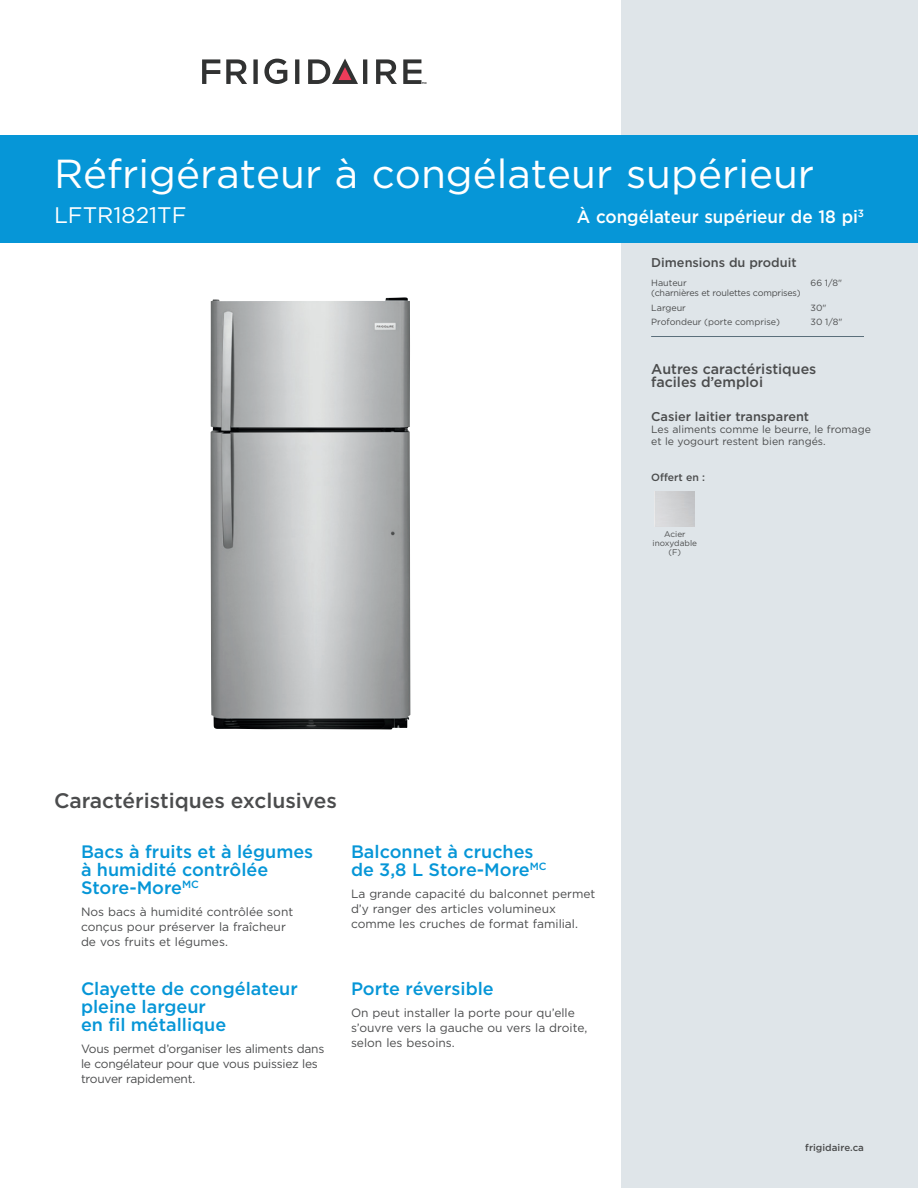
<style>
.page{position:relative;width:918px;height:1188px;background:#fff}
.page>*{position:absolute;margin:0;border:0;box-sizing:border-box;transform-origin:0 0}
.t1{font:40.5px "Gotham";color:#fff}
.t2{font:22.5px "Gotham";color:#fff}
.t3{font:500 21px "Gotham";color:#4b4c4d}
.t4{font:500 18px/18px "Gotham";color:#0696d7}
.t5{font:500 18px "Gotham";color:#fff;scale:.95 1}
.t6{font:500 14.25px/13.5px "Gotham";color:#4b4c4d}
.t7{font:500 12.75px "Gotham";color:#4b4c4d}
.t8{font:12px/15px "Gotham";color:#4b4c4d}
.t9{font:12px/15px "Gotham";letter-spacing:-.02em;color:#4b4c4d}
.t10{font:10.5px/12px "Gotham";color:#4b4c4d}
.t11{font:500 10.5px "Gotham";color:#4b4c4d}
.t12{font:500 9.75px "Gotham";letter-spacing:.005em;color:#4b4c4d}
.t13{font:9px/14.5px "Gotham";letter-spacing:-.015em;color:#4b4c4d}
.t14{font:8.25px/9px "Gotham";color:#4b4c4d;text-align:center}
</style>
<div class="page">
<div style="left:621px;top:0;width:297px;height:1188px;background:#dfe5e9"></div>
<hr style="left:651px;top:336px;width:213px;height:1px;background:#5b6f7b">
<div style="left:0;top:135px;width:918px;height:108px;background:#0696d7"></div>
<svg style="left:264px;top:59px;width:23px;height:25px"></svg>
<svg style="left:202px;top:59px;width:18px;height:25px"></svg>
<svg style="left:226px;top:59px;width:21px;height:25px"></svg>
<svg style="left:253px;top:59px;width:5px;height:25px"></svg>
<svg style="left:295px;top:59px;width:4px;height:25px"></svg>
<svg style="left:376px;top:59px;width:21px;height:25px"></svg>
<svg style="left:308px;top:59px;width:59px;height:25px"></svg>
<svg style="left:403px;top:59px;width:24px;height:25px"></svg>
<img style="left:211px;top:297px;width:199px;height:432px">
<h1 class="t1" style="left:54px;top:147px;width:762px">Réfrigérateur à congélateur supérieur</h1>
<h2 class="t2" style="left:54px;top:201px;width:134px">LFTR1821TF</h2>
<h3 class="t5" style="left:577px;top:205px;width:304px">À congélateur supérieur de 18 pi<sup>3</sup></h3>
<p class="t7" style="left:651px;top:254px;width:147px">Dimensions du produit</p>
<p class="t13" style="left:651px;top:276px;width:37px">Hauteur</p>
<p class="t13" style="left:811px;top:276px;width:33px">66 1/8"</p>
<p class="t13" style="left:651px;top:285px;width:151px">(charnières et roulettes comprises)<br>Largeur</p>
<p class="t13" style="left:811px;top:300px;width:17px">30"</p>
<p class="t13" style="left:651px;top:315px;width:130px">Profondeur (porte comprise)</p>
<p class="t13" style="left:811px;top:315px;width:33px">30 1/8"</p>
<p class="t6" style="left:651px;top:362px;width:167px">Autres caractéristiques faciles d’emploi</p>
<p class="t7" style="left:651px;top:408px;width:159px">Casier laitier transparent</p>
<p class="t10" style="left:651px;top:423px;width:221px">Les aliments comme le beurre, le fromage et le yogourt restent bien rangés.</p>
<p class="t11" style="left:651px;top:470px;width:55px">Offert en :</p>
<p class="t14" style="left:653px;top:530px;width:46px">Acier inoxydable (F)</p>
<h3 class="t3" style="left:54px;top:787px;width:285px">Caractéristiques exclusives</h3>
<h3 class="t4" style="left:81px;top:843px;width:234px">Bacs à fruits et à légumes à humidité contrôlée<br>Store-More<sup>MC</sup></h3>
<p class="t8" style="left:81px;top:904px;width:214px">Nos bacs à humidité contrôlée sont conçus pour préserver la fraîcheur de vos fruits et légumes.</p>
<h3 class="t4" style="left:81px;top:979px;width:218px">Clayette de congélateur pleine largeur<br>en fil métallique</h3>
<p class="t9" style="left:81px;top:1041px;width:245px">Vous permet d’organiser les aliments dans le congélateur pour que vous puissiez les trouver rapidement.</p>
<h3 class="t4" style="left:351px;top:843px;width:197px">Balconnet à cruches de 3,8 L Store-More<sup>MC</sup></h3>
<p class="t8" style="left:351px;top:886px;width:246px">La grande capacité du balconnet permet d’y ranger des articles volumineux comme les cruches de format familial.</p>
<h3 class="t4" style="left:351px;top:979px;width:144px">Porte réversible</h3>
<p class="t8" style="left:351px;top:1005px;width:238px">On peut installer la porte pour qu’elle s’ouvre vers la gauche ou vers la droite, selon les besoins.</p>
<p class="t12" style="left:805px;top:1141px;width:60px">frigidaire.ca</p>
</div>
